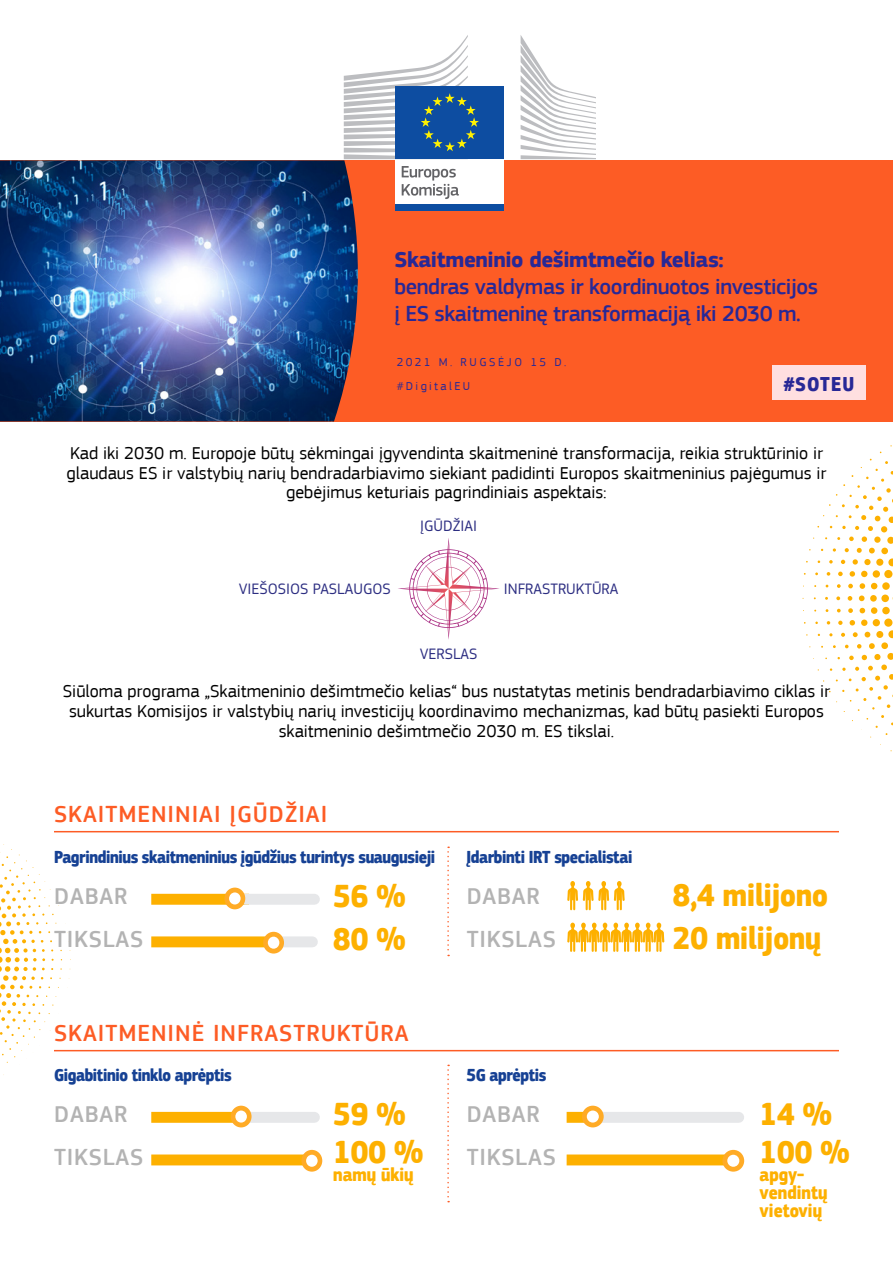
<style>
.page{position:relative;width:893px;height:1263px;background:#fff}
.page>*{position:absolute;margin:0;border:0;box-sizing:border-box;transform-origin:0 0}
.fig1_3{font:700 33px "EC Square Sans Cond Pro";color:#fdb000}
.fig1_2{font:700 33px "EC Square Sans Cond Pro";color:#fdb000}
.fig1_1{font:500 24px "EC Square Sans Pro";letter-spacing:.03em;color:#b3b3b3}
.title_1{font:500 24px "EC Square Sans Pro";letter-spacing:.04em;color:#fd5c25}
.doc_title{font:500 22.5px/27px "EC Square Sans Pro";letter-spacing:-.02em;color:#282896}
.doc_theme_2{font:700 20.85px "EC Square Sans Cond Pro";letter-spacing:.06em;color:#282896}
.fig1_2-2{font:700 19.5px/18px "EC Square Sans Cond Pro";color:#fdb000}
.body_1{font:18px/19.8px "EC Square Sans Pro";color:#000;text-align:center}
.title_2{font:700 18px "EC Square Sans Cond Pro";letter-spacing:-.02em;color:#164194}
.compass_right{font:15.75px "EC Square Sans Pro";color:#2d2e82}
.compass{font:15.75px "EC Square Sans Pro";color:#2d2e82}
.compass_left{font:15.75px "EC Square Sans Pro";color:#2d2e82}
.doc_date{font:12px "EC Square Sans Pro";letter-spacing:.22em;color:#282896}
.doc_theme{font:12px "EC Square Sans Pro";letter-spacing:.2em;color:#282896}
.s1{font-weight:700}
</style>
<div class="page">
<svg style="left:0;top:830px;width:71px;height:245px"></svg>
<svg style="left:803px;top:445px;width:90px;height:307px"></svg>
<div style="left:0;top:160px;width:893px;height:261px;background:#fd5c25"></div>
<img style="left:0;top:160px;width:358px;height:261px">
<hr style="left:54px;top:831px;width:785px;height:1px;background:#fd5c25">
<hr style="left:54px;top:1050px;width:785px;height:1px;background:#fd5c25">
<div style="left:772px;top:365px;width:93px;height:35px;background:#ffdfe0"></div>
<div style="left:151px;top:894px;width:98px;height:11px;background:#fdb000"></div>
<div style="left:151px;top:1112px;width:98px;height:11px;background:#fdb000"></div>
<div style="left:567px;top:1112px;width:22px;height:11px;background:#fdb000"></div>
<div style="left:151px;top:936px;width:120px;height:11px;background:#fdb000"></div>
<div style="left:151px;top:1154px;width:155px;height:11px;background:#fdb000"></div>
<div style="left:567px;top:1154px;width:161px;height:11px;background:#fdb000"></div>
<div style="left:246px;top:894px;width:68px;height:11px;background:#e6e7e9"></div>
<div style="left:246px;top:1112px;width:68px;height:11px;background:#e6e7e9"></div>
<div style="left:599px;top:1112px;width:140px;height:11px;background:#e6e7e9"></div>
<div style="left:270px;top:936px;width:42px;height:11px;background:#e6e7e9"></div>
<div style="left:224px;top:887px;width:21px;height:22px;background:#ffab26;border-radius:50%"></div>
<div style="left:231px;top:1106px;width:21px;height:21px;background:#ffab26;border-radius:50%"></div>
<div style="left:582px;top:1106px;width:22px;height:21px;background:#ffab26;border-radius:50%"></div>
<div style="left:229px;top:892px;width:12px;height:12px;background:#fff;border-radius:50%"></div>
<div style="left:235px;top:1110px;width:12px;height:12px;background:#fff;border-radius:50%"></div>
<div style="left:587px;top:1110px;width:12px;height:12px;background:#fff;border-radius:50%"></div>
<div style="left:263px;top:932px;width:21px;height:21px;background:#ffab26;border-radius:50%"></div>
<div style="left:268px;top:937px;width:11px;height:12px;background:#fff;border-radius:50%"></div>
<div style="left:301px;top:1150px;width:21px;height:21px;background:#ffab26;border-radius:50%"></div>
<div style="left:306px;top:1155px;width:12px;height:12px;background:#fff;border-radius:50%"></div>
<div style="left:722px;top:1150px;width:22px;height:21px;background:#ffab26;border-radius:50%"></div>
<div style="left:727px;top:1155px;width:12px;height:12px;background:#fff;border-radius:50%"></div>
<svg style="left:567px;top:881px;width:58px;height:29px"></svg>
<svg style="left:567px;top:923px;width:97px;height:29px"></svg>
<svg style="left:447px;top:846px;width:2px;height:110px"></svg>
<svg style="left:447px;top:1065px;width:2px;height:137px"></svg>
<div style="left:395px;top:157px;width:109px;height:48px;background:#fff"></div>
<div style="left:395px;top:204px;width:109px;height:6px;background:#0d4da1"></div>
<svg style="left:521px;top:36px;width:75px;height:123px"></svg>
<div style="left:395px;top:86px;width:109px;height:73px;background:#0d4da1"></div>
<svg style="left:344px;top:35px;width:135px;height:124px"></svg>
<svg style="left:402px;top:166px;width:57px;height:33px"></svg>
<svg style="left:398px;top:538px;width:102px;height:102px"></svg>
<p class="doc_title" style="left:394px;top:246px;width:425px"><span class="s1">Skaitmeninio dešimtmečio kelias:<br></span>bendras valdymas ir koordinuotos investicijos į ES skaitmeninę transformaciją iki 2030 m.</p>
<p class="doc_date" style="left:397px;top:355px;width:171px">2021 M. RUGSĖJO 15 D.</p>
<p class="doc_theme" style="left:397px;top:379px;width:75px">#DigitalEU</p>
<p class="doc_theme_2" style="left:783px;top:371px;width:73px">#SOTEU</p>
<p class="body_1" style="left:67px;top:443px;width:761px">Kad iki 2030 m. Europoje būtų sėkmingai įgyvendinta skaitmeninė transformacija, reikia struktūrinio ir glaudaus ES ir valstybių narių bendradarbiavimo siekiant padidinti Europos skaitmeninius pajėgumus ir gebėjimus keturiais pagrindiniais aspektais:</p>
<p class="compass" style="left:420px;top:516px;width:59px">ĮGŪDŽIAI</p>
<p class="compass_right" style="left:239px;top:579px;width:154px">VIEŠOSIOS PASLAUGOS</p>
<p class="compass_left" style="left:504px;top:579px;width:116px">INFRASTRUKTŪRA</p>
<p class="compass" style="left:420px;top:644px;width:59px">VERSLAS</p>
<p class="body_1" style="left:63px;top:682px;width:769px">Siūloma programa „Skaitmeninio dešimtmečio kelias“ bus nustatytas metinis bendradarbiavimo ciklas ir sukurtas Komisijos ir valstybių narių investicijų koordinavimo mechanizmas, kad būtų pasiekti Europos skaitmeninio dešimtmečio 2030 m. ES tikslai.</p>
<p class="title_1" style="left:54px;top:800px;width:275px">SKAITMENINIAI ĮGŪDŽIAI</p>
<p class="title_2" style="left:54px;top:846px;width:383px">Pagrindinius skaitmeninius įgūdžius turintys suaugusieji</p>
<p class="title_2" style="left:466px;top:846px;width:167px">Įdarbinti IRT specialistai</p>
<p class="fig1_1" style="left:54px;top:882px;width:75px">DABAR</p>
<p class="fig1_2" style="left:333px;top:875px;width:74px">56 %</p>
<p class="fig1_1" style="left:467px;top:882px;width:75px">DABAR</p>
<p class="fig1_3" style="left:673px;top:874px;width:157px">8,4 milijono</p>
<p class="fig1_1" style="left:54px;top:925px;width:91px">TIKSLAS</p>
<p class="fig1_2" style="left:333px;top:918px;width:74px">80 %</p>
<p class="fig1_1" style="left:467px;top:925px;width:91px">TIKSLAS</p>
<p class="fig1_3" style="left:673px;top:917px;width:150px">20 milijonų</p>
<p class="title_1" style="left:54px;top:1019px;width:356px">SKAITMENINĖ INFRASTRUKTŪRA</p>
<p class="title_2" style="left:54px;top:1064px;width:179px">Gigabitinio tinklo aprėptis</p>
<p class="title_2" style="left:466px;top:1064px;width:82px">5G aprėptis</p>
<p class="fig1_2" style="left:333px;top:1093px;width:74px">59 %</p>
<p class="fig1_2" style="left:760px;top:1093px;width:74px">14 %</p>
<p class="fig1_1" style="left:54px;top:1100px;width:75px">DABAR</p>
<p class="fig1_1" style="left:467px;top:1100px;width:75px">DABAR</p>
<p class="fig1_2" style="left:333px;top:1132px;width:92px">100 %</p>
<p class="fig1_2-2" style="left:333px;top:1166px;width:82px">namų ūkių</p>
<p class="fig1_1" style="left:54px;top:1143px;width:91px">TIKSLAS</p>
<p class="fig1_1" style="left:467px;top:1143px;width:91px">TIKSLAS</p>
<p class="fig1_2" style="left:760px;top:1132px;width:92px">100 %</p>
<p class="fig1_2-2" style="left:760px;top:1166px;width:69px">apgy&shy;vendintų vietovių</p>
</div>
